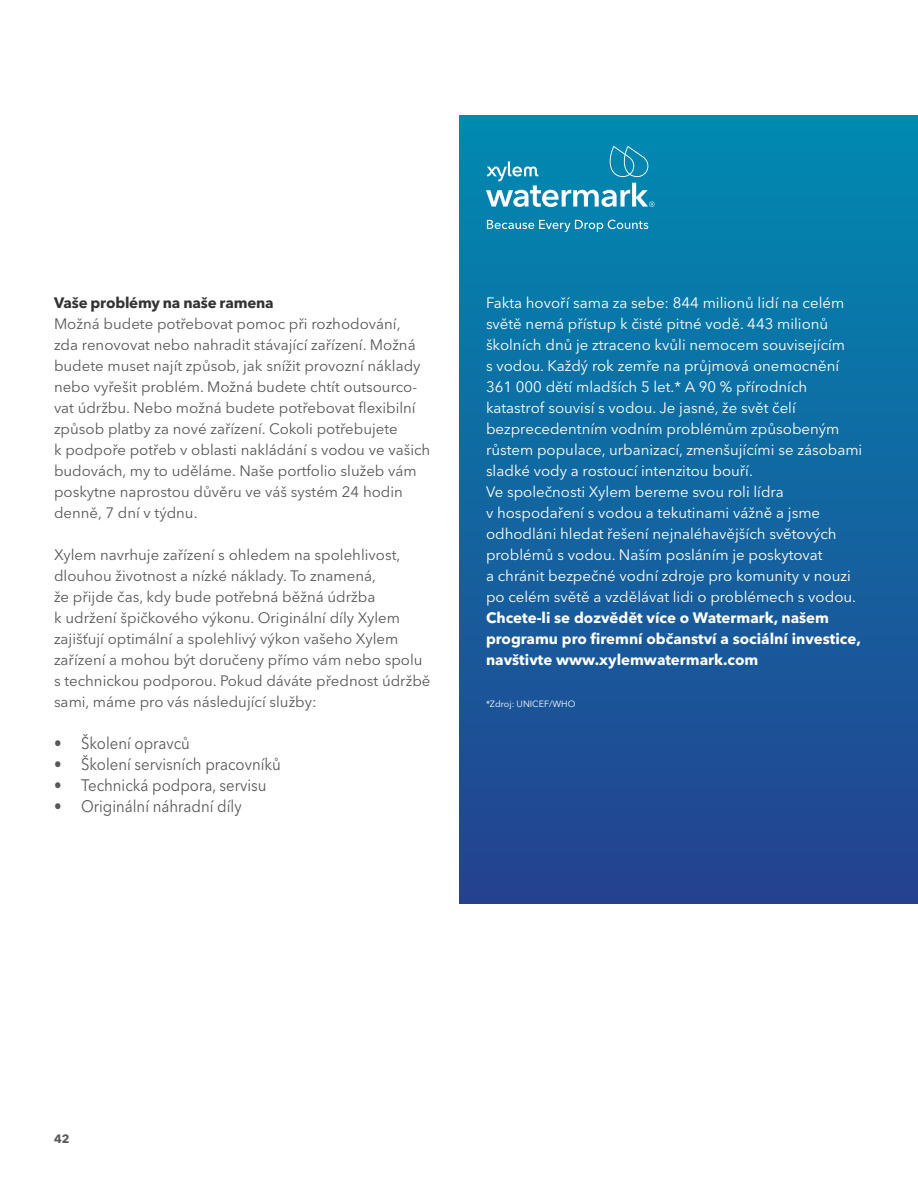
<style>
.page{position:relative;width:918px;height:1188px;background:#fff}
.page>*{position:absolute;margin:0;border:0;box-sizing:border-box;transform-origin:0 0}
.t1{font:16.5px "Avenir Next LT Pro";color:#57585a;scale:.91 1}
.Subheading_X_Blue{font:15px/21px "Avenir Next LT Pro";color:#57585a}
.xy_body_a{font:15px/21px "Avenir Next LT Pro";color:#fff}
.xy_body_a-2{font:700 15px/21px "Avenir Next LT Pro";color:#fff}
.xy_body_a-3{font:700 15px "Avenir Next LT Pro";letter-spacing:-.015em;color:#333}
.t2{font:700 12px "Avenir Next LT Pro";color:#58595b}
.xy_body_a-4{font:9px "Avenir Next LT Pro";color:#fff}
.s1{font-family:"Avenir Next"}
</style>
<div class="page">
<div style="left:459px;top:116px;width:459px;height:788px;background:linear-gradient(to bottom,#008ab1,#24418f)"></div>
<svg style="left:487px;top:220px;width:161px;height:12px;background:#3a9abd"></svg>
<svg style="left:486px;top:146px;width:168px;height:61px;background:#309abd"></svg>
<p class="xy_body_a-3" style="left:54px;top:294px;width:221px">Vaše problémy na naše ramena</p>
<p class="Subheading_X_Blue" style="left:54px;top:314px;width:378px">Možná budete potřebovat pomoc při rozhodování,<br>zda renovovat nebo nahradit stávající zařízení. Možná budete muset najít způsob, jak snížit provozní náklady nebo vyřešit problém. Možná budete chtít outsourco&shy;vat údržbu. Nebo možná budete potřebovat flexibilní způsob platby za nové zařízení. Cokoli potřebujete<br>k podpoře potřeb v oblasti nakládání s vodou ve vašich budovách, my to uděláme. Naše portfolio služeb vám poskytne naprostou důvěru ve váš systém 24 hodin denně, 7 dní v týdnu.</p>
<p class="Subheading_X_Blue" style="left:54px;top:545px;width:378px">Xylem navrhuje zařízení s ohledem na spolehlivost, dlouhou životnost a nízké náklady. To znamená,<br>že přijde čas, kdy bude potřebná běžná údržba<br>k udržení špičkového výkonu. Originální díly Xylem zajišťují optimální a spolehlivý výkon vašeho Xylem zařízení a mohou být doručeny přímo vám nebo spolu s technickou podporou. Pokud dáváte přednost údržbě sami, máme pro vás následující služby:</p>
<p class="t1" style="left:54px;top:734px;width:151px"><span class="s1">•</span> Školení opravců</p>
<p class="t1" style="left:54px;top:755px;width:251px"><span class="s1">•</span> Školení servisních pracovníků</p>
<p class="t1" style="left:54px;top:776px;width:235px"><span class="s1">•</span> Technická podpora, servisu</p>
<p class="t1" style="left:54px;top:797px;width:208px"><span class="s1">•</span> Originální náhradní díly</p>
<p class="xy_body_a" style="left:486px;top:293px;width:378px">Fakta hovoří sama za sebe: 844 milionů lidí na celém světě nemá přístup k čisté pitné vodě. 443 milionů školních dnů je ztraceno kvůli nemocem souvisejícím<br>s vodou. Každý rok zemře na průjmová onemocnění 361 000 dětí mladších 5 let.* A 90 % přírodních katastrof souvisí s vodou. Je jasné, že svět čelí bezprecedentním vodním problémům způsobeným růstem populace, urbanizací, zmenšujícími se zásobami sladké vody a rostoucí intenzitou bouří.</p>
<p class="xy_body_a" style="left:486px;top:482px;width:372px">Ve společnosti Xylem bereme svou roli lídra<br>v hospodaření s vodou a tekutinami vážně a jsme odhodláni hledat řešení nejnaléhavějších světových problémů s vodou. Naším posláním je poskytovat<br>a chránit bezpečné vodní zdroje pro komunity v nouzi po celém světě a vzdělávat lidi o problémech s vodou.</p>
<p class="xy_body_a-2" style="left:486px;top:607px;width:376px">Chcete-li se dozvědět více o Watermark, našem programu pro firemní občanství a sociální investice, navštivte www.xylemwatermark.com</p>
<p class="xy_body_a-4" style="left:486px;top:699px;width:91px">*Zdroj: UNICEF/WHO</p>
<p class="t2" style="left:54px;top:1132px;width:17px">42</p>
</div>
